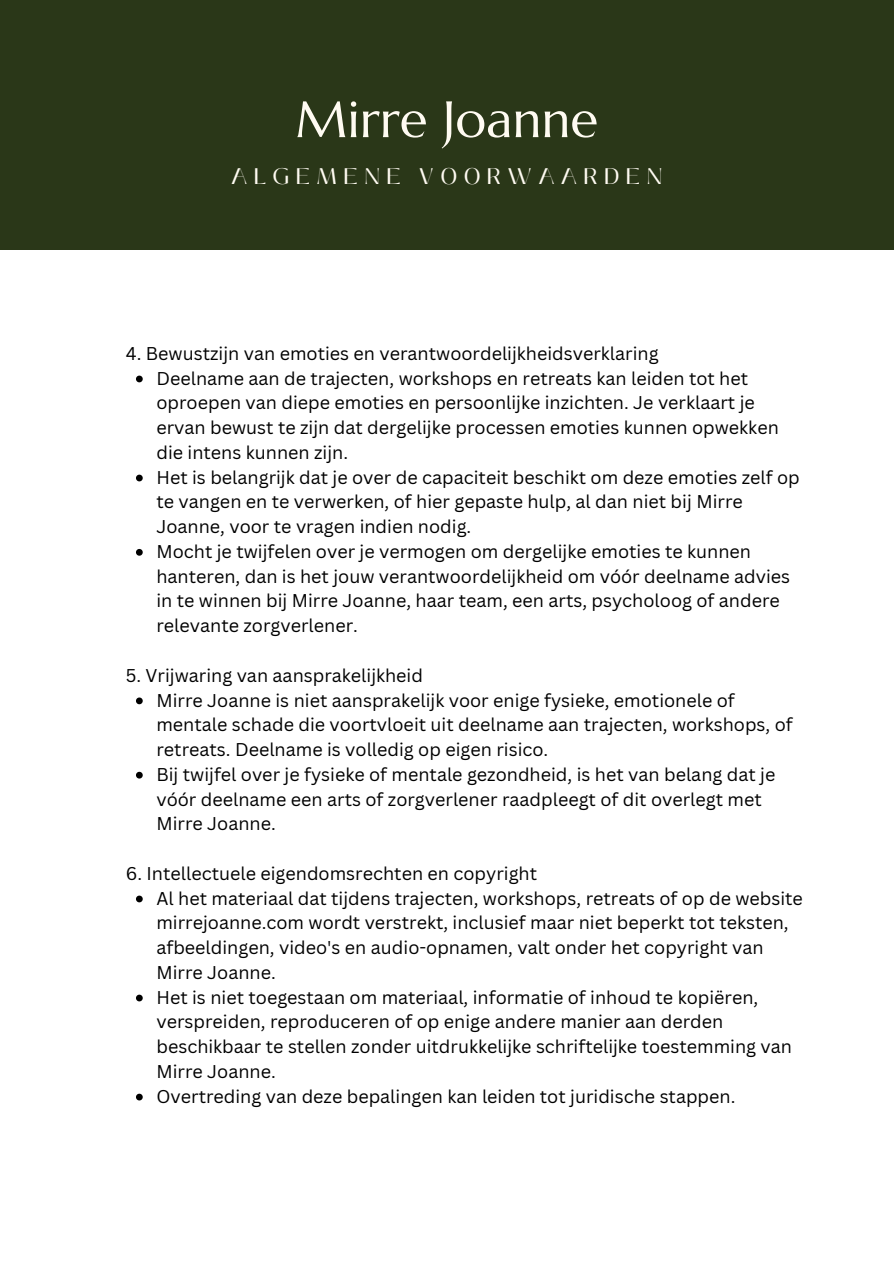
<style>
.page{position:relative;width:894px;height:1264px;background:#fff}
.page>*{position:absolute;margin:0;border:0;box-sizing:border-box;transform-origin:0 0}
.t1{font:51px "Marcellus";color:#fffbf2}
.t2{font:22.5px "Black Mango";letter-spacing:.28em;color:#fffbf2}
.t3{font:18px/24.8px "Canva Sans";color:#000}
</style>
<div class="page">
<div style="left:0;top:0;width:893px;height:250px;background:#2a3718"></div>
<svg style="left:136px;top:375px;width:7px;height:7px"></svg>
<svg style="left:136px;top:474px;width:7px;height:7px"></svg>
<svg style="left:136px;top:549px;width:7px;height:6px"></svg>
<svg style="left:136px;top:697px;width:7px;height:7px"></svg>
<svg style="left:136px;top:771px;width:7px;height:7px"></svg>
<svg style="left:136px;top:895px;width:7px;height:7px"></svg>
<svg style="left:136px;top:994px;width:7px;height:7px"></svg>
<svg style="left:136px;top:1093px;width:7px;height:7px"></svg>
<h1 class="t1" style="left:295px;top:87px;width:304px">Mirre Joanne</h1>
<h2 class="t2" style="left:231px;top:159px;width:433px">ALGEMENE VOORWAARDEN</h2>
<p class="t3" style="left:126px;top:340px;width:534px">4. Bewustzijn van emoties en verantwoordelijkheidsverklaring</p>
<p class="t3" style="left:156px;top:365px;width:623px">Deelname aan de trajecten, workshops en retreats kan leiden tot het oproepen van diepe emoties en persoonlijke inzichten. Je verklaart je ervan bewust te zijn dat dergelijke processen emoties kunnen opwekken die intens kunnen zijn.</p>
<p class="t3" style="left:156px;top:464px;width:644px">Het is belangrijk dat je over de capaciteit beschikt om deze emoties zelf op te vangen en te verwerken, of hier gepaste hulp, al dan niet bij Mirre<br>Joanne, voor te vragen indien nodig.</p>
<p class="t3" style="left:156px;top:538px;width:635px">Mocht je twijfelen over je vermogen om dergelijke emoties te kunnen hanteren, dan is het jouw verantwoordelijkheid om vóór deelname advies in te winnen bij Mirre Joanne, haar team, een arts, psycholoog of andere relevante zorgverlener.</p>
<p class="t3" style="left:126px;top:662px;width:298px">5. Vrijwaring van aansprakelijkheid</p>
<p class="t3" style="left:156px;top:687px;width:637px">Mirre Joanne is niet aansprakelijk voor enige fysieke, emotionele of mentale schade die voortvloeit uit deelname aan trajecten, workshops, of retreats. Deelname is volledig op eigen risico.</p>
<p class="t3" style="left:156px;top:761px;width:620px">Bij twijfel over je fysieke of mentale gezondheid, is het van belang dat je vóór deelname een arts of zorgverlener raadpleegt of dit overlegt met<br>Mirre Joanne.</p>
<p class="t3" style="left:126px;top:860px;width:413px">6. Intellectuele eigendomsrechten en copyright</p>
<p class="t3" style="left:156px;top:885px;width:647px">Al het materiaal dat tijdens trajecten, workshops, retreats of op de website mirrejoanne.com wordt verstrekt, inclusief maar niet beperkt tot teksten, afbeeldingen, video's en audio-opnamen, valt onder het copyright van Mirre Joanne.</p>
<p class="t3" style="left:156px;top:984px;width:637px">Het is niet toegestaan om materiaal, informatie of inhoud te kopiëren, verspreiden, reproduceren of op enige andere manier aan derden beschikbaar te stellen zonder uitdrukkelijke schriftelijke toestemming van Mirre Joanne.</p>
<p class="t3" style="left:156px;top:1083px;width:580px">Overtreding van deze bepalingen kan leiden tot juridische stappen.</p>
</div>
